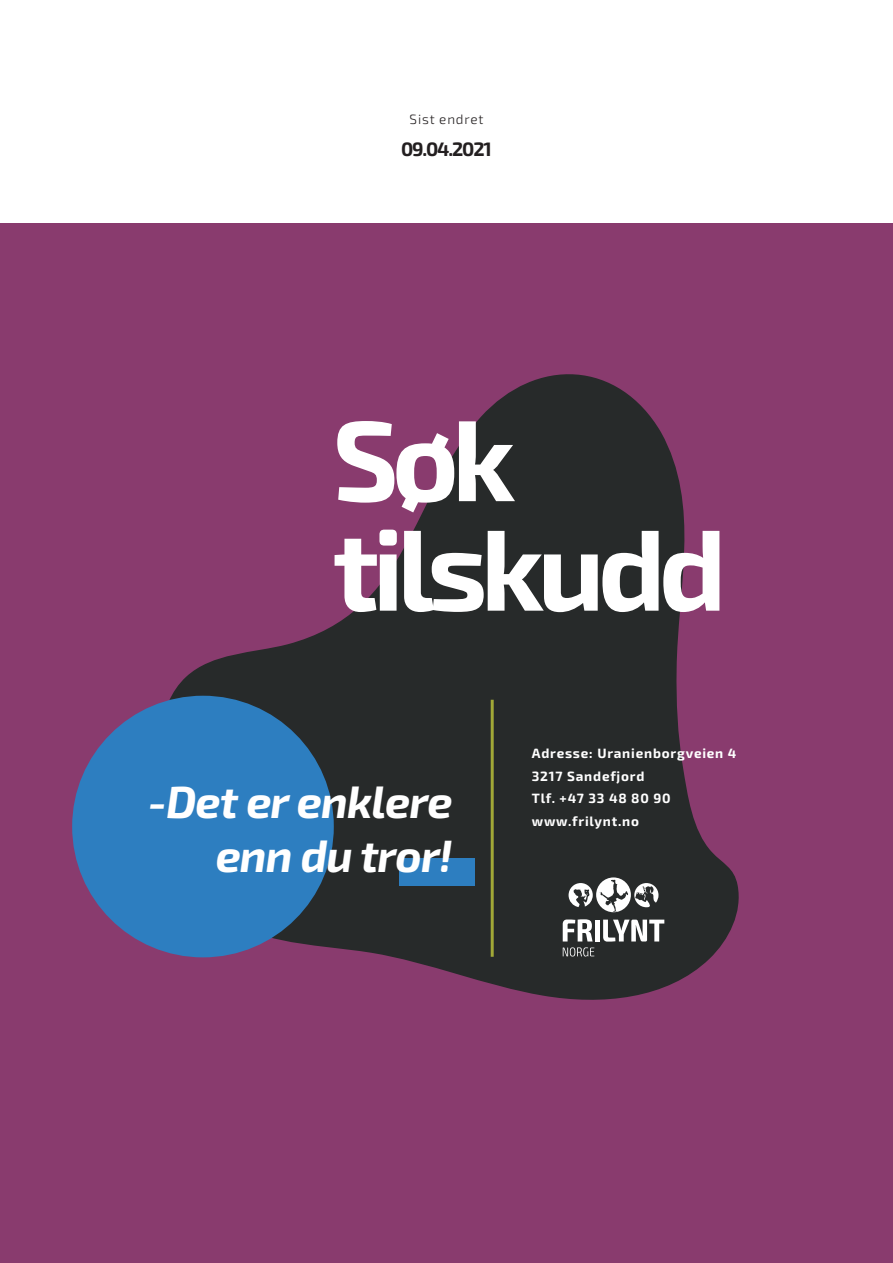
<style>
.page{position:relative;width:893px;height:1263px;background:#fff}
.page>*{position:absolute;margin:0;border:0;box-sizing:border-box;transform-origin:0 0}
.Title_76_pt{font:700 114px "Exo 2";letter-spacing:-.06em;color:#fff}
.Heading_30_pt___Righ{font:italic 700 45px "Exo 2";letter-spacing:-.02em;color:#fff}
.Heading_17_pt___Righ{font:700 19.5px "Exo 2";letter-spacing:-.06em;color:#231f20}
.Body_9_pt{font:700 13.5px "Exo 2";letter-spacing:.06em;color:#fff}
.Body_9_pt___Right{font:300 13.5px "Exo 2";letter-spacing:.06em;color:#231f20}
</style>
<div class="page">
<div style="left:0;top:223px;width:893px;height:1040px;background:#893b6e"></div>
<svg style="left:158px;top:374px;width:581px;height:626px;fill:#272a2a"></svg>
<hr style="left:491px;top:700px;width:3px;height:257px;background:#a1a837">
<div style="left:72px;top:696px;width:262px;height:261px;background:#2d7ec0;border-radius:50%"></div>
<svg style="left:563px;top:919px;width:30px;height:22px"></svg>
<div style="left:595px;top:920px;width:5px;height:21px;background:#fff"></div>
<svg style="left:603px;top:920px;width:61px;height:21px"></svg>
<svg style="left:563px;top:947px;width:31px;height:9px"></svg>
<svg style="left:569px;top:877px;width:89px;height:35px;background:#828484"></svg>
<div style="left:399px;top:858px;width:76px;height:28px;background:#2d7ec0"></div>
<p class="Body_9_pt___Right" style="left:410px;top:112px;width:75px">Sist endret</p>
<p class="Heading_17_pt___Righ" style="left:401px;top:138px;width:92px">09.04.2021</p>
<p class="Title_76_pt" style="left:332px;top:393px;width:185px">Søk</p>
<p class="Title_76_pt" style="left:332px;top:502px;width:395px">tilskudd</p>
<p class="Heading_30_pt___Righ" style="left:148px;top:775px;width:306px">-Det er enklere</p>
<p class="Heading_30_pt___Righ" style="left:216px;top:829px;width:238px">enn du tror!</p>
<p class="Body_9_pt" style="left:532px;top:746px;width:206px">Adresse: Uranienborgveien 4</p>
<p class="Body_9_pt" style="left:532px;top:768px;width:114px">3217 Sandefjord</p>
<p class="Body_9_pt" style="left:532px;top:791px;width:140px">Tlf. +47 33 48 80 90</p>
<p class="Body_9_pt" style="left:532px;top:813px;width:109px">www.frilynt.no</p>
</div>
